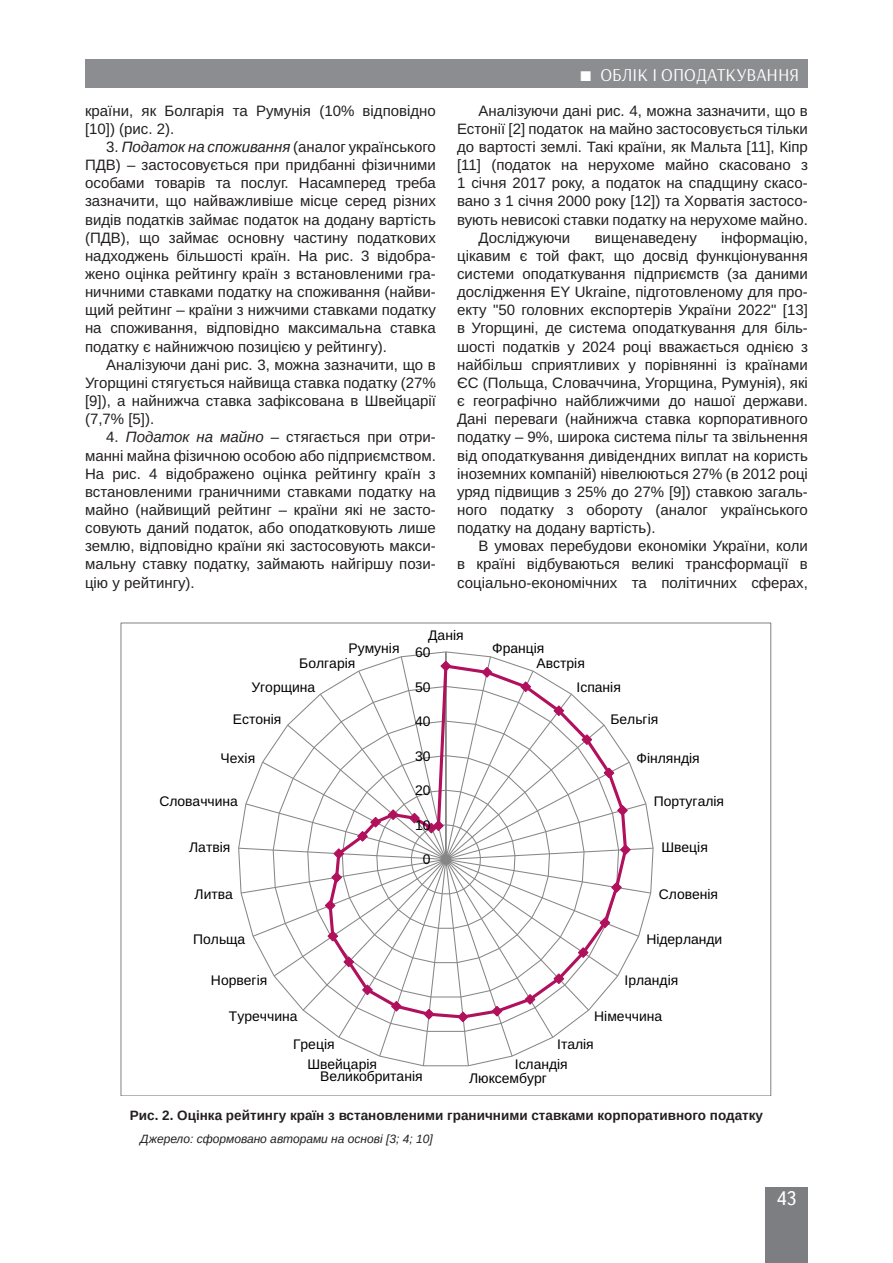
<style>
.page{position:relative;width:893px;height:1263px;background:#fff}
.page>*{position:absolute;margin:0;border:0;box-sizing:border-box;transform-origin:0 0}
.t1{font:19.5px "Ukrainian Text";color:#fff}
.t2{font:18px "Arsenal";color:#fff}
.Текст_основной_G{font:15px/18.1px "Arimo";color:#231f20;text-align:justify}
.t3{font:13.95px/14.9px "Arimo Roman";color:#000}
.Рисунок{font:700 13.5px "Arimo";color:#231f20}
.Джерело{font:italic 12px "Arimo";color:#231f20}
.s1{font-style:italic}
</style>
<div class="page">
<div style="left:765px;top:1187px;width:43px;height:76px;background:#7c7e81"></div>
<div style="left:85px;top:60px;width:723px;height:28px;background:#8b8d90"></div>
<svg style="left:238px;top:651px;width:416px;height:416px"></svg>
<svg style="left:327px;top:662px;width:302px;height:358px"></svg>
<svg style="left:439px;top:660px;width:13px;height:12px"></svg>
<svg style="left:481px;top:666px;width:12px;height:13px"></svg>
<svg style="left:519px;top:680px;width:13px;height:13px"></svg>
<svg style="left:552px;top:704px;width:13px;height:13px"></svg>
<svg style="left:581px;top:733px;width:12px;height:13px"></svg>
<svg style="left:603px;top:767px;width:12px;height:12px"></svg>
<svg style="left:616px;top:804px;width:13px;height:13px"></svg>
<svg style="left:619px;top:843px;width:13px;height:13px"></svg>
<svg style="left:610px;top:881px;width:13px;height:13px"></svg>
<svg style="left:599px;top:916px;width:12px;height:13px"></svg>
<svg style="left:577px;top:946px;width:12px;height:13px"></svg>
<svg style="left:552px;top:972px;width:13px;height:13px"></svg>
<svg style="left:524px;top:993px;width:12px;height:13px"></svg>
<svg style="left:491px;top:1005px;width:12px;height:12px"></svg>
<svg style="left:457px;top:1011px;width:12px;height:12px"></svg>
<svg style="left:423px;top:1008px;width:12px;height:12px"></svg>
<svg style="left:390px;top:1000px;width:13px;height:12px"></svg>
<svg style="left:361px;top:983px;width:13px;height:13px"></svg>
<svg style="left:342px;top:956px;width:13px;height:12px"></svg>
<svg style="left:326px;top:930px;width:13px;height:12px"></svg>
<svg style="left:324px;top:899px;width:12px;height:13px"></svg>
<svg style="left:330px;top:871px;width:13px;height:13px"></svg>
<svg style="left:332px;top:847px;width:13px;height:13px"></svg>
<svg style="left:356px;top:808px;width:43px;height:35px"></svg>
<svg style="left:408px;top:812px;width:37px;height:22px"></svg>
<p class="Текст_основной_G" style="left:85px;top:102px;width:352px">країни, як Болгарія та Румунія (10% відповідно [10]) (рис. 2).</p>
<p class="Текст_основной_G" style="left:85px;top:138px;width:352px;text-indent:21px">3. <span class="s1">Податок на споживання</span> (аналог українського ПДВ) <span class="s1">–</span> застосовується при придбанні фізичними особами товарів та послуг. Насамперед треба зазначити, що найважливіше місце серед різних видів податків займає податок на додану вартість (ПДВ), що займає основну частину податкових надходжень більшості країн. На рис. 3 відобра&shy;жено оцінка рейтингу країн з встановленими гра&shy;ничними ставками податку на споживання (найви&shy;щий рейтинг – країни з нижчими ставками податку на споживання, відповідно максимальна ставка податку є найнижчою позицією у рейтингу).</p>
<p class="Текст_основной_G" style="left:85px;top:356px;width:352px;text-indent:21px">Аналізуючи дані рис. 3, можна зазначити, що в Угорщині стягується найвища ставка податку (27% [9]), а найнижча ставка зафіксована в Швейцарії (7,7% [5]).</p>
<p class="Текст_основной_G" style="left:85px;top:428px;width:352px;text-indent:21px">4. <span class="s1">Податок на майно –</span> стягається при отри&shy;манні майна фізичною особою або підприємством.<br>На рис. 4 відображено оцінка рейтингу країн з встановленими граничними ставками податку на майно (найвищий рейтинг – країни які не засто&shy;совують даний податок, або оподатковують лише землю, відповідно країни які застосовують макси&shy;мальну ставку податку, займають найгіршу пози&shy;цію у рейтингу).</p>
<p class="t2" style="left:600px;top:62px;width:201px">ОБЛІК І ОПОДАТКУВАННЯ</p>
<p class="Текст_основной_G" style="left:457px;top:102px;width:352px;text-indent:21px">Аналізуючи дані рис. 4, можна зазначити, що в Естонії [2] податок на майно застосовується тільки до вартості землі. Такі країни, як Мальта [11], Кіпр [11] (податок на нерухоме майно скасовано з 1 січня 2017 року, а податок на спадщину скасо&shy;вано з 1 січня 2000 року [12]) та Хорватія застосо&shy;вують невисокі ставки податку на нерухоме майно.</p>
<p class="Текст_основной_G" style="left:478px;top:229px;width:93px">Досліджуючи</p>
<p class="Текст_основной_G" style="left:595px;top:229px;width:104px">вищенаведену</p>
<p class="Текст_основной_G" style="left:457px;top:229px;width:352px;text-indent:264px">інформацію, цікавим є той факт, що досвід функціонування системи оподаткування підприємств (за даними дослідження EY Ukraine, підготовленому для про&shy;екту "50 головних експортерів України 2022" [13] в Угорщині, де система оподаткування для біль&shy;шості податків у 2024 році вважається однією з найбільш сприятливих у порівнянні із країнами ЄС (Польща, Словаччина, Угорщина, Румунія), які є географічно найближчими до нашої держави.<br>Дані переваги (найнижча ставка корпоративного податку – 9%, широка система пільг та звільнення від оподаткування дивідендних виплат на користь іноземних компаній) нівелюються 27% (в 2012 році уряд підвищив з 25% до 27% [9]) ставкою загаль&shy;ного податку з обороту (аналог українського податку на додану вартість).</p>
<p class="Текст_основной_G" style="left:457px;top:537px;width:352px;text-indent:21px">В умовах перебудови економіки України, коли в країні відбуваються великі трансформації в соціально-економічних та політичних сферах,</p>
<p class="t3" style="left:428px;top:628px;width:37px">Данія</p>
<p class="t3" style="left:348px;top:641px;width:53px">Румунія</p>
<p class="t3" style="left:536px;top:641px;width:50px;text-indent:-44px">Франція<br>Австрія</p>
<p class="t3" style="left:576px;top:680px;width:46px">Іспанія</p>
<p class="t3" style="left:610px;top:712px;width:49px">Бельгія</p>
<p class="t3" style="left:637px;top:751px;width:65px">Фінляндія</p>
<p class="t3" style="left:654px;top:794px;width:72px">Португалія</p>
<p class="t3" style="left:661px;top:840px;width:48px">Швеція</p>
<p class="t3" style="left:659px;top:887px;width:61px">Словенія</p>
<p class="t3" style="left:646px;top:932px;width:78px">Нідерланди</p>
<p class="t3" style="left:624px;top:973px;width:55px">Ірландія</p>
<p class="t3" style="left:594px;top:1009px;width:70px">Німеччина</p>
<p class="t3" style="left:515px;top:1034px;width:80px;line-height:19.6px;text-indent:42px">Італія<br>Ісландія</p>
<p class="t3" style="left:415px;top:645px;width:17px">60</p>
<p class="t3" style="left:299px;top:656px;width:58px">Болгарія</p>
<p class="t3" style="left:415px;top:679px;width:17px">50</p>
<p class="t3" style="left:251px;top:680px;width:65px">Угорщина</p>
<p class="t3" style="left:233px;top:712px;width:50px">Естонія</p>
<p class="t3" style="left:415px;top:714px;width:17px">40</p>
<p class="t3" style="left:415px;top:749px;width:17px">30</p>
<p class="t3" style="left:221px;top:751px;width:36px">Чехія</p>
<p class="t3" style="left:415px;top:783px;width:17px">20</p>
<p class="t3" style="left:159px;top:794px;width:80px">Словаччина</p>
<p class="t3" style="left:415px;top:818px;width:17px">10</p>
<p class="t3" style="left:189px;top:840px;width:43px">Латвія</p>
<p class="t3" style="left:423px;top:852px;width:9px">0</p>
<p class="t3" style="left:195px;top:887px;width:40px">Литва</p>
<p class="t3" style="left:193px;top:932px;width:54px">Польща</p>
<p class="t3" style="left:211px;top:973px;width:58px">Норвегія</p>
<p class="t3" style="left:229px;top:1009px;width:70px">Туреччина</p>
<p class="t3" style="left:293px;top:1037px;width:43px">Греція</p>
<p class="t3" style="left:307px;top:1056px;width:71px">Швейцарія</p>
<p class="t3" style="left:320px;top:1069px;width:104px">Великобританія</p>
<p class="t3" style="left:469px;top:1071px;width:79px">Люксембург</p>
<p class="Рисунок" style="left:130px;top:1106px;width:635px">Рис. 2. Оцінка рейтингу країн з встановленими граничними ставками корпоративного податку</p>
<p class="Джерело" style="left:140px;top:1131px;width:294px">Джерело: сформовано авторами на основі [3; 4; 10]</p>
<h1 class="t1" style="left:776px;top:1188px;width:22px">43</h1>
</div>
